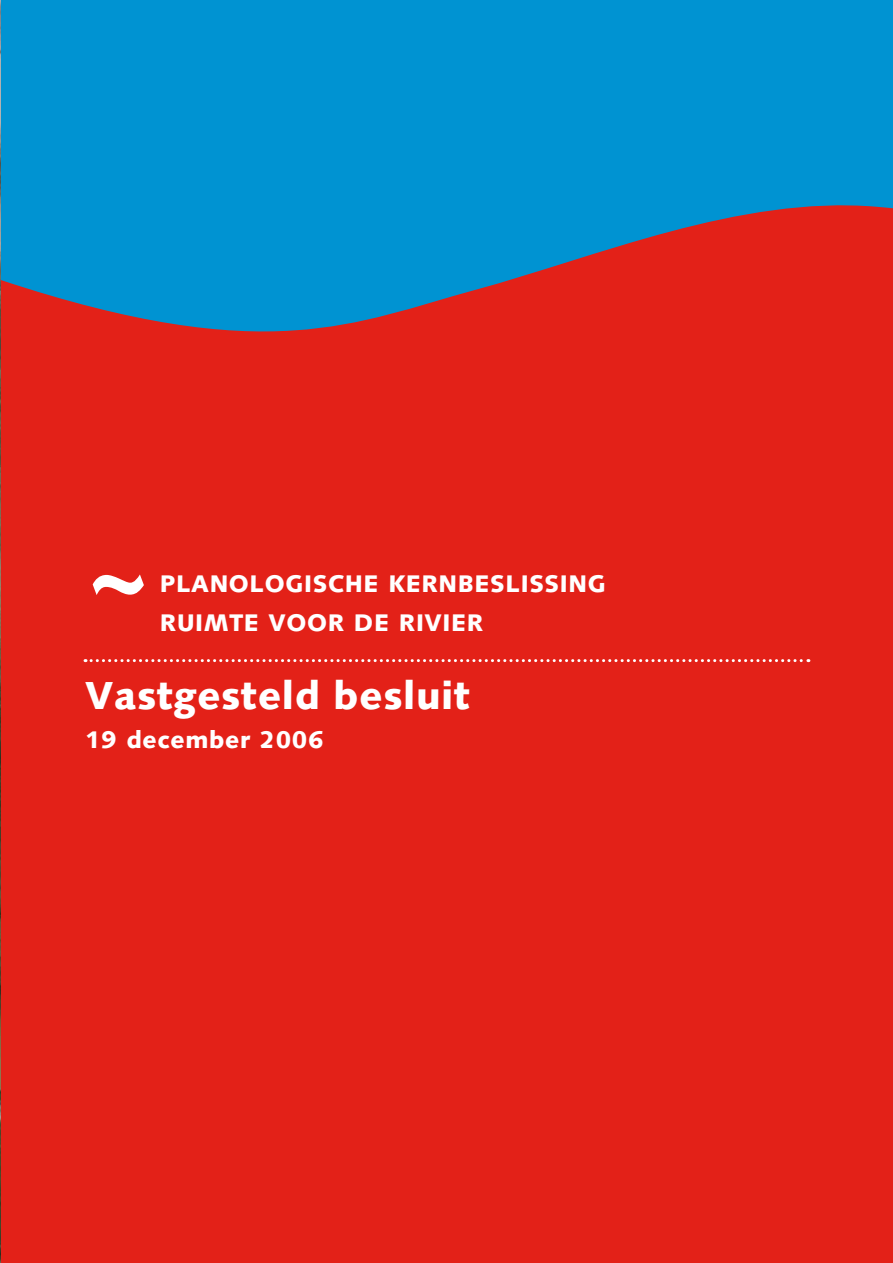
<style>
.page{position:relative;width:893px;height:1263px;background:#e32118}
.page>*{position:absolute;margin:0;border:0;box-sizing:border-box;transform-origin:0 0}
.t1{font:900 110.85px "Syntax";color:#fff}
.t2{font:900 39px "Syntax";color:#fff}
.t3{font:900 24px "Syntax";letter-spacing:.025em;color:#fff}
</style>
<div class="page">
<svg style="left:1px;top:0;width:892px;height:332px;fill:#0093d2"></svg>
<svg style="left:85px;top:659px;width:724px;height:3px"></svg>
<img style="left:0;top:0;width:1px;height:1263px">
<h1 class="t1" style="left:85px;top:509px;width:68px">~</h1>
<p class="t3" style="left:160px;top:570px;width:447px">PLANOLOGISCHE KERNBESLISSING</p>
<p class="t3" style="left:160px;top:609px;width:318px">RUIMTE VOOR DE RIVIER</p>
<h2 class="t2" style="left:85px;top:672px;width:386px">VASTGESTELD BESLUIT</h2>
<p class="t3" style="left:85px;top:726px;width:240px">19 DECEMBER 2006</p>
</div>
